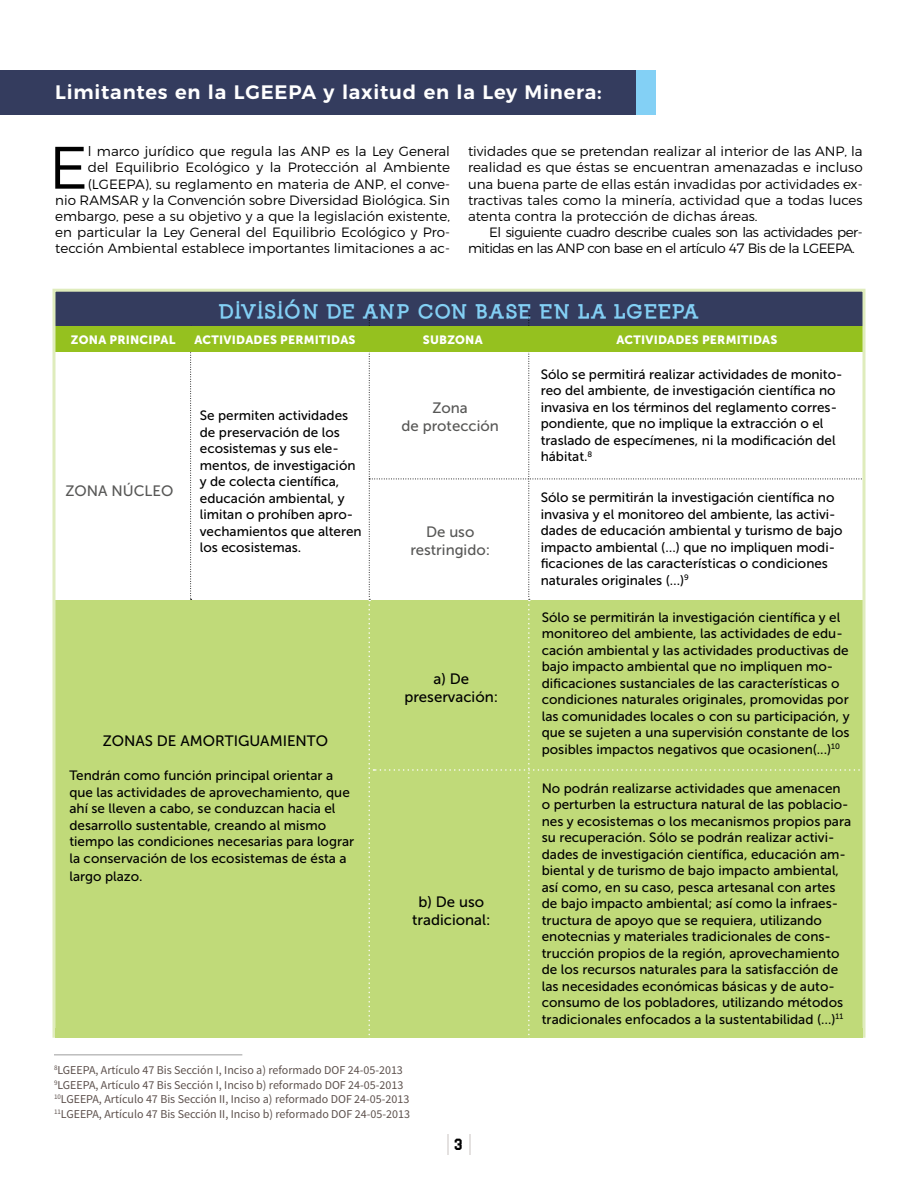
<style>
.page{position:relative;width:918px;height:1188px;background:#fff}
.page>*{position:absolute;margin:0;border:0;box-sizing:border-box;transform-origin:0 0}
.t1{font:300 59.85px "Montserrat";color:#000}
.t2{font:600 19.5px "Montserrat";letter-spacing:.04em;color:#fff}
.t3{font:900 19.5px "Nilland";letter-spacing:.055em;color:#83d0f5}
.t4{font:16.5px "Blockletter";color:#000}
.t5{font:15px/18px "Museo Sans 500";color:#000;text-align:center}
.t6{font:15px/18px "Museo Sans 500";color:#575756;text-align:center}
.t7{font:13.5px/16.5px "Museo Sans 500";color:#000}
.t8{font:300 13.5px/16.2px "Montserrat";color:#000;text-align:right}
.t9{font:300 13.5px/16.2px "Montserrat";letter-spacing:-.04em;color:#000}
.t10{font:12px/14.4px "Source Sans Pro";color:#5d514d}
.t11{font:12px "Museo Sans 900";letter-spacing:.02em;color:#fff}
</style>
<div class="page">
<svg style="left:448px;top:1134px;width:1px;height:21px"></svg>
<svg style="left:469px;top:1134px;width:1px;height:21px"></svg>
<div style="left:54px;top:600px;width:810px;height:435px;background:#c0da79"></div>
<div style="left:54px;top:290px;width:810px;height:36px;background:#343c5e"></div>
<div style="left:0;top:70px;width:655px;height:45px;background:#343c5e"></div>
<div style="left:637px;top:70px;width:19px;height:45px;background:#83d0f5"></div>
<svg style="left:190px;top:352px;width:2px;height:248px"></svg>
<div style="left:54px;top:326px;width:810px;height:26px;background:#95c11f"></div>
<hr style="left:54px;top:1054px;width:188px;height:1px;background:#9d9d9c">
<div style="left:55px;top:1028px;width:808px;height:10px;background:#c0da79"></div>
<svg style="left:368px;top:315px;width:497px;height:723px"></svg>
<h2 class="t2" style="left:55px;top:76px;width:548px">Limitantes en la LGEEPA y laxitud en la Ley Minera:</h2>
<p class="t8" style="left:55px;top:142px;width:396px">l marco jurídico que regula las ANP es la Ley General<br>del Equilibrio Ecológico y la Protección al Ambiente (LGEEPA), su reglamento en materia de ANP, el conve-<br>nio RAMSAR y la Convención sobre Diversidad Biológica. Sin embargo, pese a su objetivo y a que la legislación existente, en particular la Ley General del Equilibrio Ecológico y Pro&shy;tección Ambiental establece importantes limitaciones a ac-</p>
<p class="t8" style="left:468px;top:142px;width:396px;text-align:justify">tividades que se pretendan realizar al interior de las ANP, la realidad es que éstas se encuentran amenazadas e incluso una buena parte de ellas están invadidas por actividades ex&shy;tractivas tales como la minería, actividad que a todas luces atenta contra la protección de dichas áreas.</p>
<h1 class="t1" style="left:49px;top:121px;width:40px">E</h1>
<p class="t9" style="left:468px;top:223px;width:396px;text-indent:21px">El siguiente cuadro describe cuales son las actividades per&shy;mitidas en las ANP con base en el artículo 47 Bis de la LGEEPA.</p>
<h2 class="t3" style="left:219px;top:299px;width:481px">DIVISIÓN DE ANP CON BASE EN LA LGEEPA</h2>
<p class="t11" style="left:71px;top:333px;width:106px">ZONA PRINCIPAL</p>
<p class="t11" style="left:195px;top:333px;width:163px">ACTIVIDADES PERMITIDAS</p>
<p class="t11" style="left:423px;top:333px;width:61px">SUBZONA</p>
<p class="t11" style="left:616px;top:333px;width:163px">ACTIVIDADES PERMITIDAS</p>
<p class="t6" style="left:66px;top:482px;width:109px">ZONA NÚCLEO</p>
<p class="t7" style="left:200px;top:407px;width:163px">Se permiten actividades de preservación de los ecosistemas y sus ele&shy;mentos, de investigación y de colecta científica, educación ambiental, y limitan o prohíben apro&shy;vechamientos que alteren los ecosistemas.</p>
<p class="t6" style="left:402px;top:399px;width:99px">Zona<br>de protección</p>
<p class="t6" style="left:410px;top:523px;width:81px">De uso restringido:</p>
<p class="t5" style="left:103px;top:732px;width:227px">ZONAS DE AMORTIGUAMIENTO</p>
<p class="t7" style="left:69px;top:767px;width:286px">Tendrán como función principal orientar a que las actividades de aprovechamiento, que ahí se lleven a cabo, se conduzcan hacia el desarrollo sustentable, creando al mismo tiempo las condiciones necesarias para lograr la conservación de los ecosistemas de ésta a</p>
<p class="t7" style="left:69px;top:868px;width:75px">largo plazo.</p>
<p class="t5" style="left:404px;top:669px;width:95px">a) De preservación:</p>
<p class="t5" style="left:412px;top:893px;width:80px">b) De uso tradicional:</p>
<p class="t10" style="left:54px;top:1063px;width:358px"><sup>8</sup>LGEEPA, Artículo 47 Bis Sección I, Inciso a) reformado DOF 24-05-2013<br><sup>9</sup>LGEEPA, Artículo 47 Bis Sección I, Inciso b) reformado DOF 24-05-2013<br><sup>10</sup>LGEEPA, Artículo 47 Bis Sección II, Inciso a) reformado DOF 24-05-2013<br><sup>11</sup>LGEEPA, Artículo 47 Bis Sección II, Inciso b) reformado DOF 24-05-2013</p>
<p class="t4" style="left:455px;top:1132px;width:10px">3</p>
<p class="t7" style="left:541px;top:366px;width:303px">Sólo se permitirá realizar actividades de monito&shy;reo del ambiente, de investigación científica no invasiva en los términos del reglamento corres&shy;pondiente, que no implique la extracción o el traslado de especímenes, ni la modificación del hábitat.<sup>8</sup></p>
<p class="t7" style="left:541px;top:489px;width:304px">Sólo se permitirán la investigación científica no invasiva y el monitoreo del ambiente, las activi&shy;dades de educación ambiental y turismo de bajo impacto ambiental (…) que no impliquen modi&shy;ficaciones de las características o condiciones naturales originales (…)<sup>9</sup></p>
<p class="t7" style="left:542px;top:609px;width:309px">Sólo se permitirán la investigación científica y el monitoreo del ambiente, las actividades de edu&shy;cación ambiental y las actividades productivas de bajo impacto ambiental que no impliquen mo&shy;dificaciones sustanciales de las características o condiciones naturales originales, promovidas por las comunidades locales o con su participación, y que se sujeten a una supervisión constante de los posibles impactos negativos que ocasionen(...)<sup>10</sup></p>
<p class="t7" style="left:542px;top:780px;width:311px">No podrán realizarse actividades que amenacen o perturben la estructura natural de las poblacio&shy;nes y ecosistemas o los mecanismos propios para su recuperación. Sólo se podrán realizar activi&shy;dades de investigación científica, educación am&shy;biental y de turismo de bajo impacto ambiental, así como, en su caso, pesca artesanal con artes de bajo impacto ambiental; así como la infraes&shy;tructura de apoyo que se requiera, utilizando enotecnias y materiales tradicionales de cons&shy;trucción propios de la región, aprovechamiento de los recursos naturales para la satisfacción de las necesidades económicas básicas y de auto&shy;consumo de los pobladores, utilizando métodos tradicionales enfocados a la sustentabilidad (…)<sup>11</sup></p>
</div>
